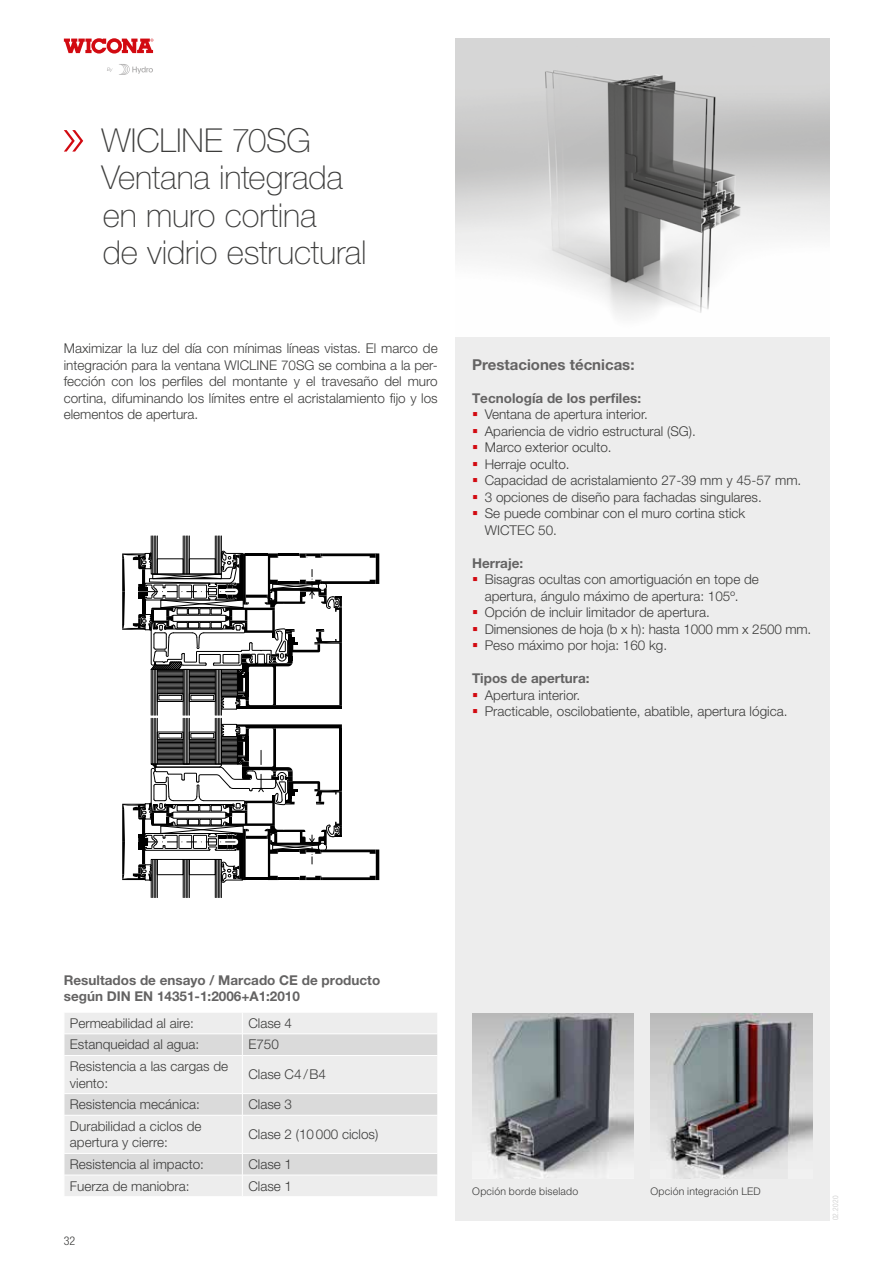
<style>
.page{position:relative;width:893px;height:1263px;background:#fff}
.page>*{position:absolute;margin:0;border:0;box-sizing:border-box;transform-origin:0 0}
.t1{font:100 33px/37.5px "Helvetica Neue LT Pro";letter-spacing:-.005em;color:#3c3c3b}
.t2{font:700 15px "Helvetica Neue LT Pro";color:#646363}
.t3{font:300 13.5px/16.5px "Helvetica Neue LT Pro";color:#3c3c3b}
.t4{font:700 13.5px/16.5px "Helvetica Neue LT Pro";color:#646363}
.t5{font:300 condensed 12px "Helvetica Neue LT Std";color:#3c3c3b}
.t6{font:300 10.5px "Helvetica Neue LT Std";letter-spacing:.02em;color:#3c3c3b}
.t7{font:300 condensed 7.5px "Helvetica Neue LT Std";letter-spacing:.03em;color:#c6c6c6}
</style>
<div class="page">
<div style="left:455px;top:337px;width:374px;height:883px;background:#ededed"></div>
<svg style="left:64px;top:38px;width:89px;height:16px"></svg>
<svg style="left:107px;top:67px;width:6px;height:5px"></svg>
<svg style="left:119px;top:64px;width:34px;height:11px"></svg>
<svg style="left:64px;top:130px;width:19px;height:22px"></svg>
<img style="left:455px;top:38px;width:374px;height:280px">
<div style="left:65px;top:1013px;width:372px;height:183px;background:#ededed"></div>
<svg style="left:65px;top:1034px;width:372px;height:141px;background:#e4e4e4"></svg>
<hr style="left:64px;top:1033px;width:178px;height:1px;background:#fff">
<hr style="left:242px;top:1033px;width:196px;height:1px;background:#fff">
<svg style="left:242px;top:1013px;width:1px;height:42px"></svg>
<hr style="left:64px;top:1055px;width:178px;height:1px;background:#fff">
<hr style="left:242px;top:1055px;width:196px;height:1px;background:#fff">
<hr style="left:242px;top:1056px;width:1px;height:37px;background:#fff">
<hr style="left:64px;top:1093px;width:178px;height:1px;background:#fff">
<hr style="left:242px;top:1093px;width:196px;height:1px;background:#fff">
<svg style="left:242px;top:1094px;width:1px;height:21px"></svg>
<hr style="left:64px;top:1115px;width:178px;height:1px;background:#fff">
<hr style="left:242px;top:1115px;width:196px;height:1px;background:#fff">
<hr style="left:242px;top:1115px;width:1px;height:38px;background:#fff">
<hr style="left:64px;top:1153px;width:178px;height:1px;background:#fff">
<hr style="left:242px;top:1153px;width:196px;height:1px;background:#fff">
<hr style="left:64px;top:1175px;width:178px;height:1px;background:#fff">
<svg style="left:64px;top:1034px;width:1px;height:21px"></svg>
<svg style="left:64px;top:1094px;width:1px;height:21px"></svg>
<svg style="left:64px;top:1154px;width:1px;height:21px"></svg>
<hr style="left:242px;top:1175px;width:196px;height:1px;background:#fff">
<svg style="left:242px;top:1154px;width:1px;height:42px"></svg>
<hr style="left:184px;top:718px;width:1px;height:46px;background:#000">
<hr style="left:186px;top:718px;width:1px;height:46px;background:#000">
<hr style="left:188px;top:718px;width:1px;height:46px;background:#000">
<div style="left:215px;top:718px;width:6px;height:46px;border:1px solid #000"></div>
<hr style="left:217px;top:718px;width:1px;height:46px;background:#000">
<hr style="left:218px;top:718px;width:1px;height:46px;background:#000">
<hr style="left:220px;top:718px;width:1px;height:46px;background:#000">
<hr style="left:152px;top:718px;width:1px;height:46px;background:#000">
<hr style="left:154px;top:718px;width:1px;height:46px;background:#000">
<hr style="left:155px;top:718px;width:1px;height:46px;background:#000">
<hr style="left:155px;top:859px;width:1px;height:38px;background:#000">
<hr style="left:152px;top:859px;width:1px;height:38px;background:#000">
<hr style="left:188px;top:859px;width:1px;height:38px;background:#000">
<hr style="left:154px;top:859px;width:1px;height:38px;background:#000">
<hr style="left:184px;top:859px;width:1px;height:38px;background:#000">
<hr style="left:186px;top:859px;width:1px;height:38px;background:#000">
<div style="left:215px;top:859px;width:6px;height:39px;border:1px solid #000"></div>
<hr style="left:220px;top:859px;width:1px;height:38px;background:#000">
<hr style="left:217px;top:859px;width:1px;height:38px;background:#000">
<hr style="left:218px;top:859px;width:1px;height:38px;background:#000">
<hr style="left:184px;top:669px;width:1px;height:46px;background:#000">
<hr style="left:186px;top:669px;width:1px;height:46px;background:#000">
<hr style="left:188px;top:669px;width:1px;height:46px;background:#000">
<div style="left:215px;top:669px;width:6px;height:46px;border:1px solid #000"></div>
<hr style="left:217px;top:669px;width:1px;height:46px;background:#000">
<hr style="left:218px;top:669px;width:1px;height:46px;background:#000">
<hr style="left:220px;top:669px;width:1px;height:46px;background:#000">
<hr style="left:152px;top:669px;width:1px;height:46px;background:#000">
<hr style="left:154px;top:669px;width:1px;height:46px;background:#000">
<hr style="left:155px;top:669px;width:1px;height:46px;background:#000">
<hr style="left:155px;top:536px;width:1px;height:38px;background:#000">
<hr style="left:152px;top:536px;width:1px;height:38px;background:#000">
<hr style="left:188px;top:536px;width:1px;height:38px;background:#000">
<hr style="left:154px;top:536px;width:1px;height:38px;background:#000">
<hr style="left:184px;top:536px;width:1px;height:38px;background:#000">
<hr style="left:186px;top:536px;width:1px;height:38px;background:#000">
<div style="left:215px;top:536px;width:6px;height:38px;border:1px solid #000"></div>
<hr style="left:220px;top:536px;width:1px;height:38px;background:#000">
<hr style="left:217px;top:536px;width:1px;height:38px;background:#000">
<hr style="left:218px;top:536px;width:1px;height:38px;background:#000">
<svg style="left:122px;top:551px;width:257px;height:159px"></svg>
<svg style="left:122px;top:724px;width:257px;height:159px"></svg>
<img style="left:651px;top:1013px;width:162px;height:165px">
<img style="left:472px;top:1013px;width:162px;height:165px">
<h1 class="t1" style="left:102px;top:121px;width:267px">WICLINE 70SG<br>Ventana integrada en muro cortina<br>de vidrio estructural</h1>
<p class="t3" style="left:64px;top:340px;width:375px;text-align:justify">Maximizar la luz del día con mínimas líneas vistas. El marco de integración para la ventana WICLINE 70SG se combina a la per&shy;fección con los perfiles del montante y el travesaño del muro cortina, difuminando los límites entre el acristalamiento fijo y los elementos de apertura.</p>
<p class="t2" style="left:472px;top:355px;width:164px">Prestaciones técnicas:</p>
<p class="t4" style="left:472px;top:389px;width:171px">Tecnología de los perfiles:</p>
<p class="t3" style="left:485px;top:406px;width:318px">Ventana de apertura interior.<br>Apariencia de vidrio estructural (SG).<br>Marco exterior oculto.<br>Herraje oculto.<br>Capacidad de acristalamiento 27-39 mm y 45-57 mm.<br>3 opciones de diseño para fachadas singulares.<br>Se puede combinar con el muro cortina stick<br>WICTEC 50.</p>
<p class="t4" style="left:472px;top:554px;width:53px">Herraje:</p>
<p class="t3" style="left:485px;top:571px;width:328px">Bisagras ocultas con amortiguación en tope de apertura, ángulo máximo de apertura: 105º.<br>Opción de incluir limitador de apertura.<br>Dimensiones de hoja (b x h): hasta 1000 mm x 2500 mm.<br>Peso máximo por hoja: 160 kg.</p>
<p class="t4" style="left:472px;top:670px;width:119px">Tipos de apertura:</p>
<p class="t3" style="left:485px;top:686px;width:304px">Apertura interior.<br>Practicable, oscilobatiente, abatible, apertura lógica.</p>
<p class="t4" style="left:64px;top:971px;width:318px">Resultados de ensayo / Marcado CE de producto según DIN EN 14351-1:2006+A1:2010</p>
<p class="t3" style="left:70px;top:1014px;width:126px">Permeabilidad al aire:</p>
<p class="t3" style="left:248px;top:1014px;width:45px">Clase 4</p>
<p class="t3" style="left:70px;top:1036px;width:131px">Estanqueidad al agua:</p>
<p class="t3" style="left:248px;top:1036px;width:32px">E750</p>
<p class="t3" style="left:70px;top:1058px;width:160px">Resistencia a las cargas de viento:</p>
<p class="t3" style="left:248px;top:1066px;width:79px">Clase C4/B4</p>
<p class="t3" style="left:70px;top:1096px;width:131px">Resistencia mecánica:</p>
<p class="t3" style="left:248px;top:1096px;width:45px">Clase 3</p>
<p class="t3" style="left:70px;top:1117px;width:133px">Durabilidad a ciclos de apertura y cierre:</p>
<p class="t3" style="left:248px;top:1126px;width:132px">Clase 2 (10000 ciclos)</p>
<p class="t3" style="left:70px;top:1156px;width:136px">Resistencia al impacto:</p>
<p class="t3" style="left:248px;top:1156px;width:45px">Clase 1</p>
<p class="t3" style="left:70px;top:1177px;width:121px">Fuerza de maniobra:</p>
<p class="t3" style="left:248px;top:1177px;width:45px">Clase 1</p>
<p class="t5" style="left:64px;top:1234px;width:13px">32</p>
<p class="t6" style="left:472px;top:1184px;width:108px">Opción borde biselado</p>
<p class="t6" style="left:651px;top:1184px;width:112px">Opción integración LED</p>
<p class="t7" style="left:831px;top:1220px;width:26px;rotate:-90deg">02.2020</p>
</div>
